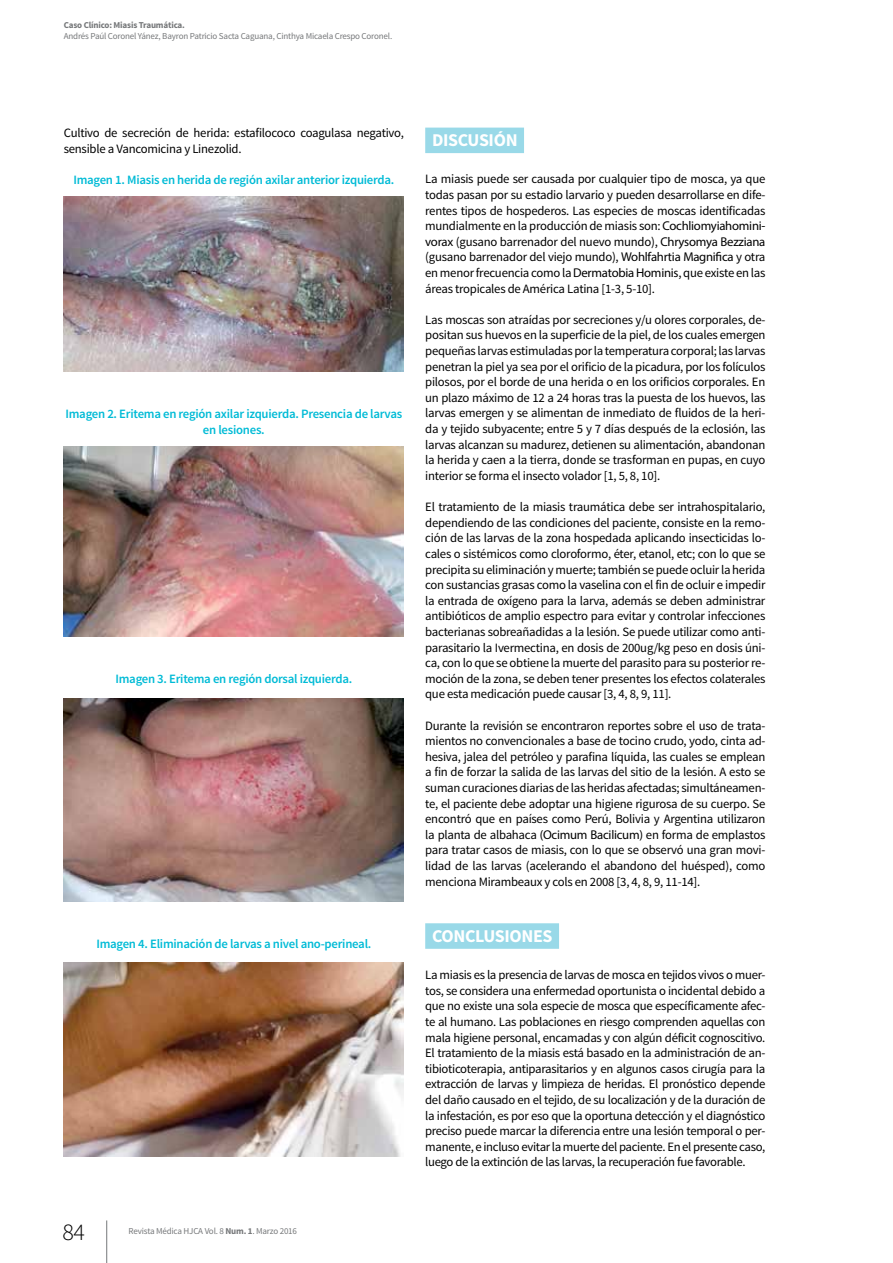
<style>
.page{position:relative;width:893px;height:1263px;background:#fff}
.page>*{position:absolute;margin:0;border:0;box-sizing:border-box;transform-origin:0 0}
.t1{font:300 24px "Source Sans Pro";color:#000}
.t2{font:700 18px "Source Sans Pro";letter-spacing:-.02em;color:#fff}
.t3{font:12.75px/15.6px "Source Sans Pro";letter-spacing:-.02em;color:#000;text-align:justify}
.t4{font:600 12.75px/15.6px "Source Sans Pro";letter-spacing:-.02em;color:#00bbd6;text-align:center}
.t5{font:9px "Source Sans Pro";letter-spacing:-.02em;color:#757779}
.t6{font:700 9px "Source Sans Pro";letter-spacing:-.02em;color:#757779}
.s1{font-family:"Myriad Pro"}
.s2{font-weight:700}
</style>
<div class="page">
<hr style="left:106px;top:1220px;width:1px;height:43px;background:#757779">
<img style="left:64px;top:197px;width:340px;height:174px">
<img style="left:64px;top:446px;width:340px;height:190px">
<img style="left:64px;top:698px;width:340px;height:204px">
<div style="left:425px;top:128px;width:99px;height:25px;background:#99d9e8"></div>
<div style="left:425px;top:923px;width:134px;height:26px;background:#99d9e8"></div>
<hr style="left:892px;top:431px;width:1px;height:156px;background:#e6e7e8">
<img style="left:64px;top:963px;width:340px;height:194px">
<p class="t6" style="left:64px;top:19px;width:123px">Caso Clínico: Miasis Traumática.</p>
<p class="t5" style="left:64px;top:30px;width:330px">Andrés Paúl Coronel Yánez, Bayron Patricio Sacta Caguana, Cinthya Micaela Crespo Coronel.</p>
<p class="t3" style="left:64px;top:125px;width:342px">Cultivo de secreción de herida: estafilococo coagulasa negativo, sensible a Vancomicina y Linezolid.</p>
<p class="t4" style="left:73px;top:172px;width:323px">Imagen 1. Miasis en herida de región axilar anterior izquierda.</p>
<p class="t4" style="left:65px;top:406px;width:338px">Imagen 2. Eritema en región axilar izquierda. Presencia de larvas en lesiones.</p>
<p class="t4" style="left:115px;top:671px;width:238px">Imagen 3. Eritema en región dorsal izquierda.</p>
<p class="t4" style="left:96px;top:937px;width:277px">Imagen 4. Eliminación de larvas a nivel ano-perineal.</p>
<h2 class="t2" style="left:432px;top:128px;width:87px">DISCUSIÓN</h2>
<p class="t3" style="left:425px;top:172px;width:342px">La miasis puede ser causada por cualquier tipo de mosca, ya que todas pasan por su estadio larvario y pueden desarrollarse en dife&shy;rentes tipos de hospederos. Las especies de moscas identificadas mundialmente en la producción de miasis son: <span class="s1">Cochliomyiahomini&shy;vorax</span> (gusano barrenador del nuevo mundo), <span class="s1">Chrysomya Bezziana </span>(gusano barrenador del viejo mundo), <span class="s1">Wohlfahrtia Magnifica</span> y otra en menor frecuencia como la <span class="s1">Dermatobia Hominis</span>, que existe en las áreas tropicales de América Latina [1-3, 5-10].</p>
<p class="t3" style="left:425px;top:312px;width:342px">Las moscas son atraídas por secreciones y/u olores corporales, de&shy;positan sus huevos en la superficie de la piel, de los cuales emergen pequeñas larvas estimuladas por la temperatura corporal; las larvas penetran la piel ya sea por el orificio de la picadura, por los folículos pilosos, por el borde de una herida o en los orificios corporales. En un plazo máximo de 12 a 24 horas tras la puesta de los huevos, las larvas emergen y se alimentan de inmediato de fluidos de la heri&shy;da y tejido subyacente; entre 5 y 7 días después de la eclosión, las larvas alcanzan su madurez, detienen su alimentación, abandonan la herida y caen a la tierra, donde se trasforman en pupas, en cuyo interior se forma el insecto volador [1, 5, 8, 10].</p>
<p class="t3" style="left:425px;top:499px;width:342px">El tratamiento de la miasis traumática debe ser intrahospitalario, dependiendo de las condiciones del paciente, consiste en la remo&shy;ción de las larvas de la zona hospedada aplicando insecticidas lo&shy;cales o sistémicos como cloroformo, éter, etanol, etc; con lo que se precipita su eliminación y muerte; también se puede ocluir la herida con sustancias grasas como la vaselina con el fin de ocluir e impedir la entrada de oxígeno para la larva, además se deben administrar antibióticos de amplio espectro para evitar y controlar infecciones bacterianas sobreañadidas a la lesión. Se puede utilizar como anti&shy;parasitario la Ivermectina, en dosis de 200ug/kg peso en dosis úni&shy;ca, con lo que se obtiene la muerte del parasito para su posterior re&shy;moción de la zona, se deben tener presentes los efectos colaterales que esta medicación puede causar [3, 4, 8, 9, 11].</p>
<p class="t3" style="left:425px;top:718px;width:342px">Durante la revisión se encontraron reportes sobre el uso de trata&shy;mientos no convencionales a base de tocino crudo, yodo, cinta ad&shy;hesiva, jalea del petróleo y parafina líquida, las cuales se emplean a fin de forzar la salida de las larvas del sitio de la lesión. A esto se suman curaciones diarias de las heridas afectadas; simultáneamen&shy;te, el paciente debe adoptar una higiene rigurosa de su cuerpo. Se encontró que en países como Perú, Bolivia y Argentina utilizaron la planta de albahaca <span class="s1">(Ocimum Bacilicum)</span> en forma de emplastos para tratar casos de miasis, con lo que se observó una gran movi&shy;lidad de las larvas (acelerando el abandono del huésped), como menciona Mirambeaux y cols en 2008 [3, 4, 8, 9, 11-14].</p>
<h2 class="t2" style="left:432px;top:924px;width:122px">CONCLUSIONES</h2>
<p class="t3" style="left:425px;top:967px;width:342px">La miasis es la presencia de larvas de mosca en tejidos vivos o muer&shy;tos, se considera una enfermedad oportunista o incidental debido a que no existe una sola especie de mosca que específicamente afec&shy;te al humano. Las poblaciones en riesgo comprenden aquellas con mala higiene personal, encamadas y con algún déficit cognoscitivo.<br>El tratamiento de la miasis está basado en la administración de an&shy;tibioticoterapia, antiparasitarios y en algunos casos cirugía para la extracción de larvas y limpieza de heridas. El pronóstico depende del daño causado en el tejido, de su localización y de la duración de la infestación, es por eso que la oportuna detección y el diagnóstico preciso puede marcar la diferencia entre una lesión temporal o per&shy;manente, e incluso evitar la muerte del paciente. En el presente caso, luego de la extinción de las larvas, la recuperación fue favorable.</p>
<h1 class="t1" style="left:63px;top:1217px;width:24px">84</h1>
<p class="t5" style="left:128px;top:1226px;width:170px">Revista Médica HJCA Vol. 8 <span class="s2">Num. 1</span>. Marzo 2016</p>
</div>
